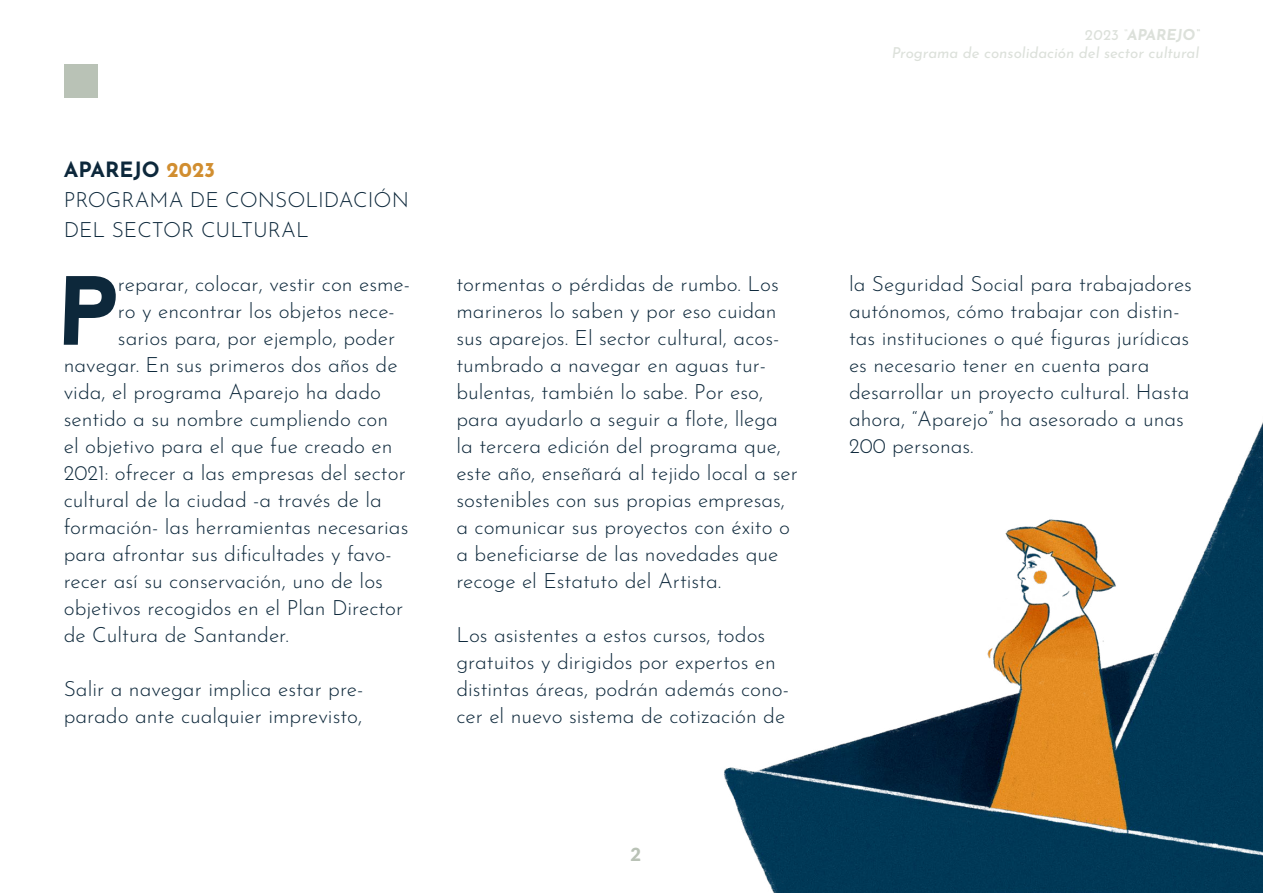
<style>
.page{position:relative;width:1263px;height:893px;background:#fff}
.page>*{position:absolute;margin:0;border:0;box-sizing:border-box;transform-origin:0 0}
.t1{font:900 98.4px "Aaux Next";color:#0d283b}
.t2{font:100 21px/27px "Josefin Sans";color:#0d283b}
.t3{font:900 18px "Lato";color:#b9c2b6}
.t4{font:italic 100 15px/18px "Josefin Sans";color:#b9c2b6;text-align:right}
.s1{color:#d18e30}
</style>
<div class="page">
<div style="left:64px;top:64px;width:33px;height:33px;background:#b9c2b6"></div>
<img style="left:724px;top:422px;width:539px;height:471px">
<p class="t2" style="left:64px;top:153px;width:347px;line-height:30px">APAREJO <span class="s1">2023<br></span>PROGRAMA DE CONSOLIDACIÓN<br>DEL SECTOR CULTURAL</p>
<h1 class="t1" style="left:57px;top:240px;width:67px">P</h1>
<p class="t2" style="left:118px;top:268px;width:294px">reparar, colocar, vestir con esme-</p>
<p class="t2" style="left:118px;top:295px;width:278px">ro y encontrar los objetos nece-</p>
<p class="t2" style="left:118px;top:322px;width:279px">sarios para, por ejemplo, poder</p>
<p class="t2" style="left:64px;top:349px;width:335px">navegar. En sus primeros dos años de</p>
<p class="t2" style="left:64px;top:376px;width:319px">vida, el programa Aparejo ha dado</p>
<p class="t2" style="left:64px;top:403px;width:326px">sentido a su nombre cumpliendo con</p>
<p class="t2" style="left:64px;top:430px;width:330px">el objetivo para el que fue creado en</p>
<p class="t2" style="left:64px;top:457px;width:344px">2021: ofrecer a las empresas del sector</p>
<p class="t2" style="left:64px;top:484px;width:320px">cultural de la ciudad -a través de la</p>
<p class="t2" style="left:64px;top:511px;width:346px">formación- las herramientas necesarias</p>
<p class="t2" style="left:64px;top:538px;width:330px">para afrontar sus dificultades y favo-</p>
<p class="t2" style="left:64px;top:565px;width:321px">recer así su conservación, uno de los</p>
<p class="t2" style="left:64px;top:592px;width:341px">objetivos recogidos en el Plan Director</p>
<p class="t2" style="left:64px;top:619px;width:227px">de Cultura de Santander.</p>
<p class="t2" style="left:64px;top:673px;width:301px">Salir a navegar implica estar pre&shy;parado ante cualquier imprevisto,</p>
<p class="t2" style="left:456px;top:268px;width:343px">tormentas o pérdidas de rumbo. Los marineros lo saben y por eso cuidan sus aparejos. El sector cultural, acos&shy;tumbrado a navegar en aguas tur&shy;bulentas, también lo sabe. Por eso, para ayudarlo a seguir a flote, llega la tercera edición del programa que, este año, enseñará al tejido local a ser sostenibles con sus propias empresas, a comunicar sus proyectos con éxito o a beneficiarse de las novedades que recoge el Estatuto del Artista.</p>
<p class="t2" style="left:456px;top:619px;width:334px">Los asistentes a estos cursos, todos gratuitos y dirigidos por expertos en distintas áreas, podrán además cono&shy;cer el nuevo sistema de cotización de</p>
<p class="t3" style="left:630px;top:843px;width:12px">2</p>
<p class="t4" style="left:891px;top:24px;width:309px">2023 “APAREJO“<br>Programa de consolidación del sector cultural</p>
<p class="t2" style="left:849px;top:268px;width:344px">la Seguridad Social para trabajadores autónomos, cómo trabajar con distin&shy;tas instituciones o qué figuras jurídicas es necesario tener en cuenta para desarrollar un proyecto cultural. Hasta ahora, “Aparejo” ha asesorado a unas 200 personas.</p>
</div>
